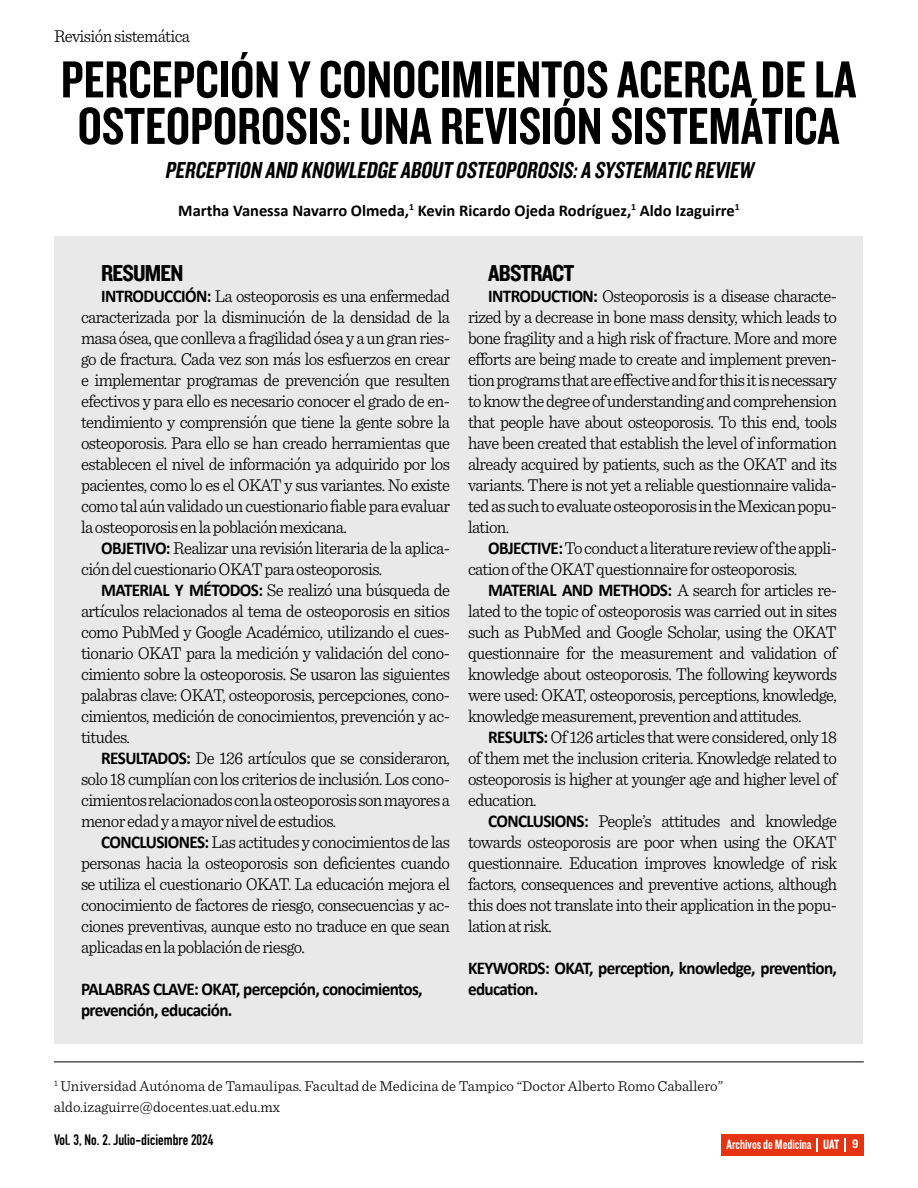
<style>
.page{position:relative;width:918px;height:1188px;background:#fff}
.page>*{position:absolute;margin:0;border:0;box-sizing:border-box;transform-origin:0 0}
.t1{font:54px/46.5px "Knockout HTF49 Liteweight";color:#000;text-align:center}
.t2{font:italic 24px "Knockout HTF49 Liteweight";color:#000}
.t3{font:24px "Knockout HTF50 Welterweight";letter-spacing:-.035em;color:#000}
.t4{font:300 18px/21px "Sentinel";letter-spacing:-.035em;color:#000;text-align:justify;scale:.95 1}
.t5{font:700 18px/21px "Calibri";letter-spacing:-.035em;color:#000;scale:.95 1}
.t6{font:700 16.5px "Calibri";color:#000}
.t7{font:300 15px/21px "Sentinel";color:#000}
.t8{font:700 15px "DIN Condensed";color:#000}
.t9{font:14.1px "Knockout HTF50 Welterweight";color:#fff;scale:.82 1}
.s1{font-family:"Calibri";font-weight:700}
.s2{font-size:12.75px}
</style>
<div class="page">
<hr style="left:54px;top:1062px;width:810px;height:1px;background:#000">
<div style="left:55px;top:236px;width:808px;height:808px;background:#e9e9e9"></div>
<div style="left:722px;top:1134px;width:142px;height:22px;background:#e63312"></div>
<svg style="left:845px;top:1138px;width:1px;height:13px"></svg>
<svg style="left:816px;top:1138px;width:1px;height:13px"></svg>
<p class="t4" style="left:54px;top:25px;width:145px">Revisión sistemática</p>
<h1 class="t1" style="left:61px;top:58px;width:797px">PERCEPCIÓN Y CONOCIMIENTOS ACERCA DE LA<br>OSTEOPOROSIS: UNA REVISIÓN SISTEMÁTICA</h1>
<h2 class="t2" style="left:165px;top:158px;width:594px">PERCEPTION AND KNOWLEDGE ABOUT OSTEOPOROSIS:A SYSTEMATIC REVIEW</h2>
<p class="t6" style="left:178px;top:198px;width:563px">Martha Vanessa Navarro Olmeda,<sup>1</sup> Kevin Ricardo Ojeda Rodríguez,<sup>1</sup> Aldo Izaguirre<sup>1</sup></p>
<h2 class="t3" style="left:101px;top:260px;width:84px">RESUMEN</h2>
<p class="t4" style="left:81px;top:284px;width:390px;text-indent:20px"><span class="s1">INTRODUCCIÓN:</span> La osteoporosis es una enfermedad caracterizada por la disminución de la densidad de la masa ósea, que conlleva a fragilidad ósea y a un gran ries&shy;go de fractura. Cada vez son más los esfuerzos en crear e implementar programas de prevención que resulten efectivos y para ello es necesario conocer el grado de en&shy;tendimiento y comprensión que tiene la gente sobre la osteoporosis. Para ello se han creado herramientas que establecen el nivel de información ya adquirido por los pacientes, como lo es el OKAT y sus variantes. No existe como tal aún validado un cuestionario fiable para evaluar la osteoporosis en la población mexicana.</p>
<p class="t4" style="left:81px;top:536px;width:390px;text-indent:20px"><span class="s1">OBJETIVO:</span> Realizar una revisión literaria de la aplica&shy;ción del cuestionario OKAT para osteoporosis.</p>
<p class="t4" style="left:81px;top:578px;width:390px;text-indent:20px"><span class="s1">MATERIAL Y MÉTODOS:</span> Se realizó una búsqueda de artículos relacionados al tema de osteoporosis en sitios como PubMed y Google Académico, utilizando el cues&shy;tionario OKAT para la medición y validación del cono&shy;cimiento sobre la osteoporosis. Se usaron las siguientes palabras clave: OKAT, osteoporosis, percepciones, cono&shy;cimientos, medición de conocimientos, prevención y ac&shy;titudes.</p>
<p class="t4" style="left:81px;top:746px;width:390px;text-indent:20px"><span class="s1">RESULTADOS:</span> De 126 artículos que se consideraron, solo 18 cumplían con los criterios de inclusión. Los cono&shy;cimientos relacionados con la osteoporosis son mayores a menor edad y a mayor nivel de estudios.</p>
<p class="t4" style="left:81px;top:830px;width:390px;text-indent:20px"><span class="s1">CONCLUSIONES:</span> Las actitudes y conocimientos de las personas hacia la osteoporosis son deficientes cuando se utiliza el cuestionario OKAT. La educación mejora el conocimiento de factores de riesgo, consecuencias y ac&shy;ciones preventivas, aunque esto no traduce en que sean aplicadas en la población de riesgo.</p>
<p class="t5" style="left:81px;top:978px;width:361px">PALABRAS CLAVE: OKAT, percepción, conocimientos, prevención, educación.</p>
<h2 class="t3" style="left:488px;top:260px;width:88px">ABSTRACT</h2>
<p class="t4" style="left:468px;top:284px;width:390px;text-indent:20px"><span class="s1">INTRODUCTION:</span> Osteoporosis is a disease characte&shy;rized by a decrease in bone mass density, which leads to bone fragility and a high risk of fracture. More and more efforts are being made to create and implement preven&shy;tion programs that are effective and for this it is necessary to know the degree of understanding and comprehension that people have about osteoporosis. To this end, tools have been created that establish the level of information already acquired by patients, such as the OKAT and its variants. There is not yet a reliable questionnaire valida&shy;ted as such to evaluate osteoporosis in the Mexican popu&shy;lation.</p>
<p class="t4" style="left:468px;top:536px;width:390px;text-indent:20px"><span class="s1">OBJECTIVE:</span> To conduct a literature review of the appli&shy;cation of the OKAT questionnaire for osteoporosis.</p>
<p class="t4" style="left:468px;top:578px;width:390px;text-indent:20px"><span class="s1">MATERIAL AND METHODS:</span> A search for articles re&shy;lated to the topic of osteoporosis was carried out in sites such as PubMed and Google Scholar, using the OKAT questionnaire for the measurement and validation of knowledge about osteoporosis. The following keywords were used: OKAT, osteoporosis, perceptions, knowledge, knowledge measurement, prevention and attitudes.</p>
<p class="t4" style="left:468px;top:725px;width:390px;text-indent:20px"><span class="s1">RESULTS:</span> Of 126 articles that were considered, only 18 of them met the inclusion criteria. Knowledge related to osteoporosis is higher at younger age and higher level of education.</p>
<p class="t4" style="left:468px;top:809px;width:390px;text-indent:20px"><span class="s1">CONCLUSIONS:</span> People’s attitudes and knowledge towards osteoporosis are poor when using the OKAT questionnaire. Education improves knowledge of risk factors, consequences and preventive actions, although this does not translate into their application in the popu&shy;lation at risk.</p>
<p class="t5" style="left:468px;top:957px;width:390px">KEYWORDS: OKAT, perception, knowledge, prevention, education.</p>
<p class="t7" style="left:54px;top:1075px;width:671px"><sup>1</sup> Universidad Autónoma de Tamaulipas. Facultad de Medicina de Tampico “Doctor Alberto Romo Caballero” aldo.izaguirre@docentes.uat.edu.mx</p>
<p class="t8" style="left:54px;top:1129px;width:161px">Vol. 3, No. 2. Julio-diciembre 2024</p>
<p class="t9" style="left:727px;top:1137px;width:162px">Archivos de Medicina UAT <span class="s2">9</span></p>
</div>
